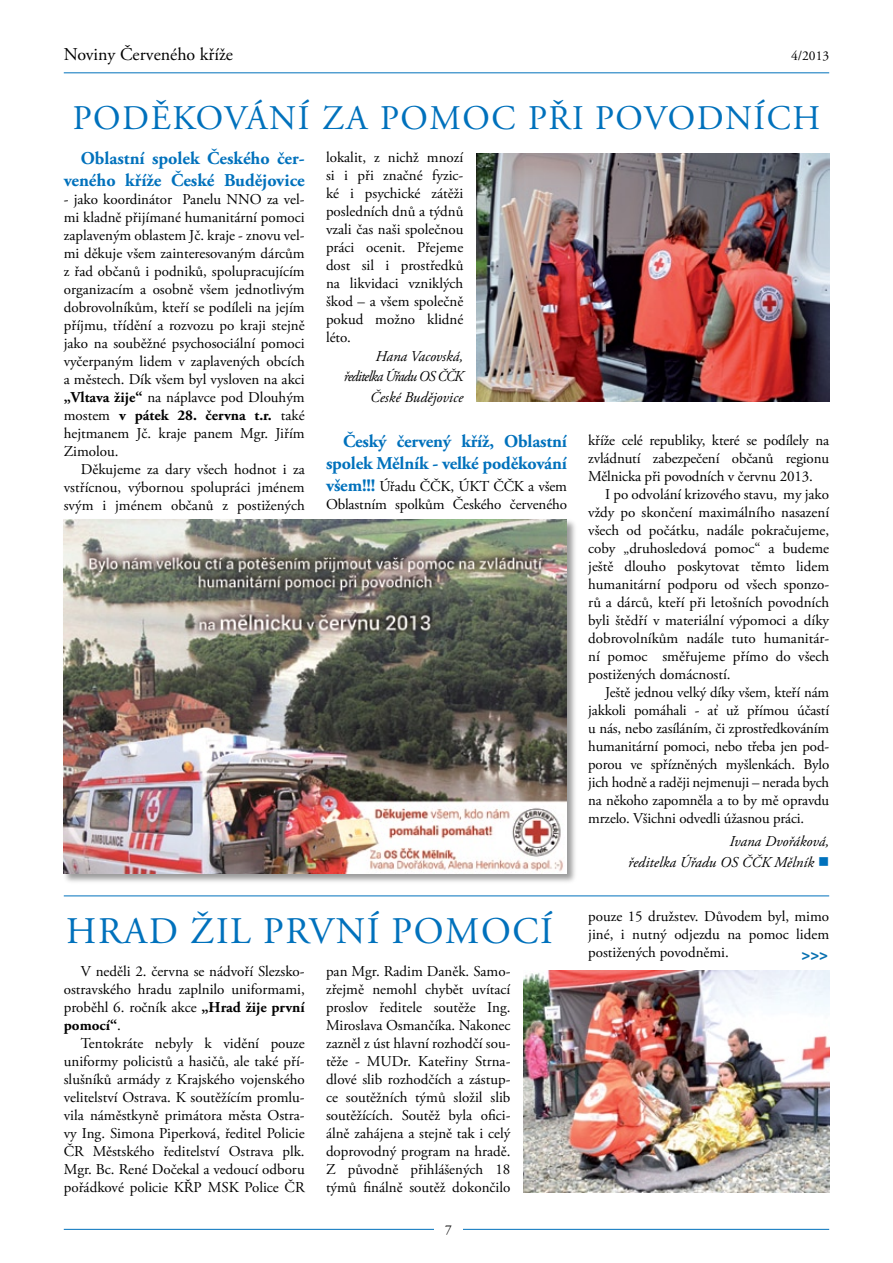
<style>
.page{position:relative;width:893px;height:1263px;background:#fff}
.page>*{position:absolute;margin:0;border:0;box-sizing:border-box;transform-origin:0 0}
.t1{font:37.5px "Adobe Garamond Pro";color:#0071bc}
.t2{font:34.5px "Adobe Garamond Pro";letter-spacing:.045em;color:#0071bc}
.t3{font:700 18px/21.6px "Adobe Garamond Pro";letter-spacing:-.01em;color:#0071bc;text-align:right}
.t4{font:18px "Adobe Garamond Pro";color:#000}
.t5{font:15px/18px "Adobe Garamond Pro";color:#000;text-align:justify}
.t6{font:italic 15px/21px "Adobe Garamond Pro";color:#000;text-align:right}
.t7{font:italic 15px/19.5px "Adobe Garamond Pro";letter-spacing:-.06em;color:#000;text-align:right}
.t8{font:900 15px "Myriad Pro";color:#0770b0}
.t9{font:13.5px "Adobe Garamond Pro";color:#000}
.s1{font-weight:700}
.s2{font-weight:700;font-size:18px;color:#0071bc}
.s3{color:#0071bc}
</style>
<div class="page">
<hr style="left:64px;top:72px;width:765px;height:1px;background:#0071bc">
<hr style="left:64px;top:1229px;width:765px;height:1px;background:#0071bc">
<div style="left:434px;top:1217px;width:29px;height:25px;background:#fff"></div>
<div style="left:61px;top:517px;width:517px;height:368px;background:#000;opacity:.4"></div>
<img style="left:64px;top:520px;width:503px;height:354px">
<img style="left:476px;top:153px;width:353px;height:249px">
<hr style="left:64px;top:895px;width:765px;height:1px;background:#0071bc">
<img style="left:523px;top:971px;width:306px;height:221px">
<p class="t4" style="left:64px;top:43px;width:171px">Noviny Červeného kříže</p>
<p class="t9" style="left:791px;top:47px;width:40px">4/2013</p>
<h2 class="t2" style="left:73px;top:98px;width:749px">PODĚKOVÁNÍ ZA POMOC PŘI POVODNÍCH</h2>
<p class="t3" style="left:64px;top:148px;width:242px">Oblastní spolek Českého čer&shy;veného kříže České Budějovice</p>
<p class="t5" style="left:64px;top:190px;width:242px">- jako koordinátor Panelu NNO za vel&shy;mi kladně přijímané humanitární pomoci zaplaveným oblastem Jč. kraje - znovu vel&shy;mi děkuje všem zainteresovaným dárcům z řad občanů i podniků, spolupracujícím organizacím a osobně všem jednotlivým dobrovolníkům, kteří se podíleli na jejím příjmu, třídění a rozvozu po kraji stejně jako na souběžné psychosociální pomoci vyčerpaným lidem v zaplavených obcích a městech. Dík všem byl vysloven na akci <span class="s1">„Vltava žije“</span> na náplavce pod Dlouhým mostem <span class="s1">v pátek 28. června t.r.</span> také hejtmanem Jč. kraje panem Mgr. Jiřím Zimolou.</p>
<p class="t5" style="left:64px;top:460px;width:242px;text-indent:17px">Děkujeme za dary všech hodnot i za vstřícnou, výbornou spolupráci jménem svým i jménem občanů z postižených</p>
<p class="t5" style="left:326px;top:149px;width:139px">lokalit, z nichž mnozí si i při značné fyzic&shy;ké i psychické zátěži posledních dnů a týdnů vzali čas naši společnou práci ocenit. Přejeme dost sil i prostředků na likvidaci vzniklých škod – a všem společně pokud možno klidné léto.</p>
<p class="t7" style="left:344px;top:347px;width:121px">Hana Vacovská, ředitelka Úřadu OS ČČK</p>
<p class="t6" style="left:370px;top:388px;width:95px">České Budějovice</p>
<p class="t3" style="left:326px;top:431px;width:242px">Český červený kříž, Oblastní spolek Mělník - velké poděkování</p>
<p class="t5" style="left:326px;top:477px;width:242px"><span class="s2">všem!!!</span> Úřadu ČČK, ÚKT ČČK a všem<br>Oblastním spolkům Českého červeného</p>
<h1 class="t1" style="left:66px;top:908px;width:59px">Hrad</h1>
<h1 class="t1" style="left:190px;top:908px;width:97px">žil první</h1>
<h1 class="t1" style="left:391px;top:908px;width:28px">pomocí</h1>
<p class="t5" style="left:64px;top:963px;width:242px;text-indent:17px">V neděli 2. června se nádvoří Slezsko&shy;ostravského hradu zaplnilo uniformami, proběhl 6. ročník akce <span class="s1">„Hrad žije první pomocí“</span>.</p>
<p class="t5" style="left:64px;top:1035px;width:242px;text-indent:17px">Tentokráte nebyly k vidění pouze uniformy policistů a hasičů, ale také pří&shy;slušníků armády z Krajského vojenského velitelství Ostrava. K soutěžícím promlu&shy;vila náměstkyně primátora města Ostra&shy;vy Ing. Simona Piperková, ředitel Policie ČR Městského ředitelství Ostrava plk.<br>Mgr. Bc. René Dočekal a vedoucí odboru pořádkové policie KŘP MSK Police ČR</p>
<p class="t5" style="left:326px;top:963px;width:186px">pan Mgr. Radim Daněk. Samo&shy;zřejmě nemohl chybět uvítací proslov ředitele soutěže Ing.<br>Miroslava Osmančíka. Nakonec zazněl z úst hlavní rozhodčí sou&shy;těže - MUDr. Kateřiny Strna&shy;dlové slib rozhodčích a zástup&shy;ce soutěžních týmů složil slib soutěžících. Soutěž byla ofici&shy;álně zahájena a stejně tak i celý doprovodný program na hradě.<br>Z původně přihlášených 18 týmů finálně soutěž dokončilo</p>
<p class="t5" style="left:588px;top:432px;width:242px">kříže celé republiky, které se podílely na zvládnutí zabezpečení občanů regionu Mělnicka při povodních v červnu 2013.</p>
<p class="t5" style="left:588px;top:486px;width:243px;text-indent:17px">I po odvolání krizového stavu, my jako vždy po skončení maximálního nasazení všech od počátku, nadále pokračujeme, coby „druhosledová pomoc“ a budeme ještě dlouho poskytovat těmto lidem humanitární podporu od všech sponzo&shy;rů a dárců, kteří při letošních povodních byli štědří v materiální výpomoci a díky dobrovolníkům nadále tuto humanitár&shy;ní pomoc směřujeme přímo do všech postižených domácností.</p>
<p class="t5" style="left:588px;top:684px;width:242px;text-indent:17px">Ještě jednou velký díky všem, kteří nám jakkoli pomáhali - ať už přímou účastí u nás, nebo zasíláním, či zprostředkováním humanitární pomoci, nebo třeba jen pod&shy;porou ve spřízněných myšlenkách. Bylo jich hodně a raději nejmenuji – nerada bych na někoho zapomněla a to by mě opravdu mrzelo. Všichni odvedli úžasnou práci.</p>
<p class="t6" style="left:628px;top:831px;width:202px">Ivana Dvořáková,<br>ředitelka Úřadu OS ČČK Mělník <span class="s3">■</span></p>
<p class="t5" style="left:588px;top:907px;width:242px">pouze 15 družstev. Důvodem byl, mimo jiné, i nutný odjezdu na pomoc lidem</p>
<p class="t5" style="left:588px;top:943px;width:142px">postižených povodněmi.</p>
<p class="t8" style="left:801px;top:944px;width:28px">&gt;&gt;&gt;</p>
</div>
